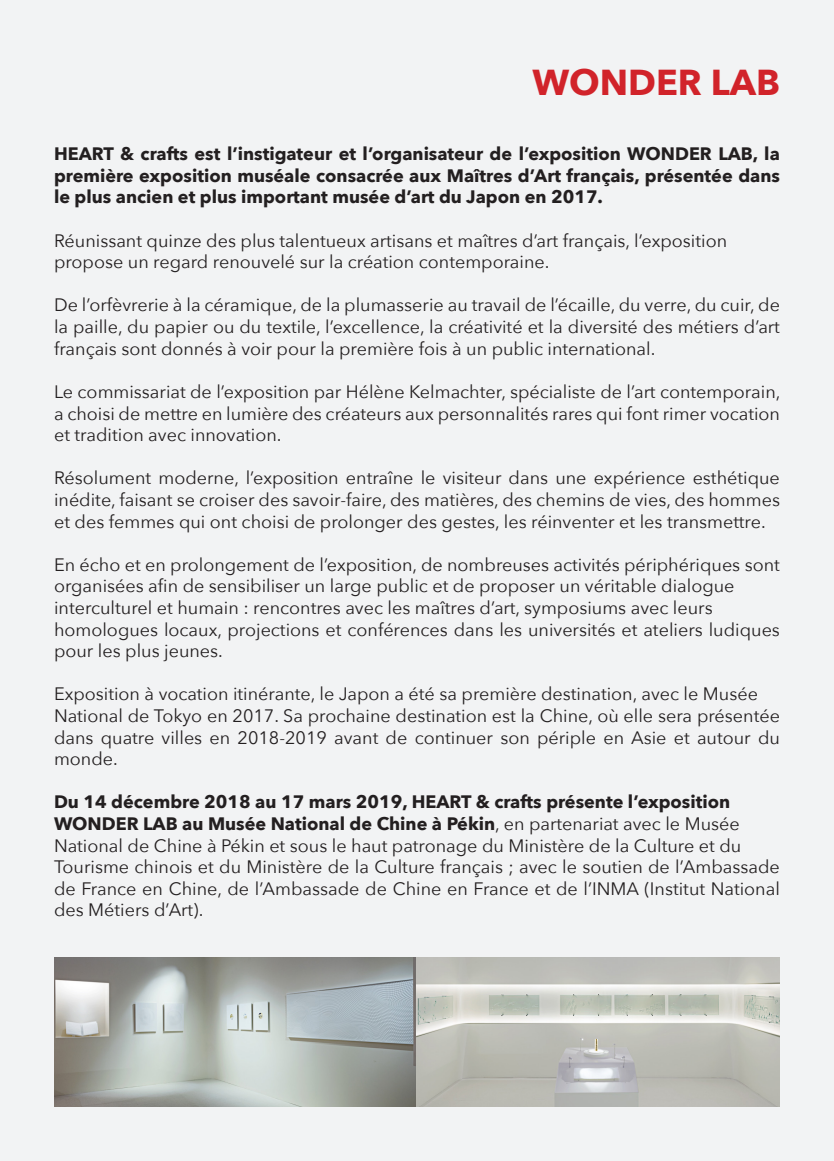
<style>
.page{position:relative;width:834px;height:1161px;background:#fff}
.page>*{position:absolute;margin:0;border:0;box-sizing:border-box;transform-origin:0 0}
.t1{font:700 36px "Avenir Next";color:#d1232a}
.t2{font:18px/21.6px "Avenir Next";color:#231f20;text-align:justify}
.t3{font:700 18px/21.6px "Avenir Next";color:#231f20;text-align:justify}
.s1{font-weight:400}
</style>
<div class="page">
<div style="left:0;top:0;width:833px;height:1161px;background:#f2f3f4"></div>
<img style="left:54px;top:957px;width:725px;height:150px">
<p class="t1" style="left:532px;top:52px;width:249px">WONDER LAB</p>
<p class="t3" style="left:54px;top:143px;width:727px">HEART &amp; crafts est l’instigateur et l’organisateur de l’exposition WONDER LAB, la première exposition muséale consacrée aux Maîtres d’Art français, présentée dans le plus ancien et plus important musée d’art du Japon en 2017.</p>
<p class="t2" style="left:54px;top:229px;width:674px">Réunissant quinze des plus talentueux artisans et maîtres d’art français, l’exposition</p>
<p class="t2" style="left:54px;top:250px;width:497px">propose un regard renouvelé sur la création contemporaine.</p>
<p class="t2" style="left:54px;top:294px;width:727px">De l’orfèvrerie à la céramique, de la plumasserie au travail de l’écaille, du verre, du cuir, de la paille, du papier ou du textile, l’excellence, la créativité et la diversité des métiers d’art français sont donnés à voir pour la première fois à un public international.</p>
<p class="t2" style="left:54px;top:380px;width:727px">Le commissariat de l’exposition par Hélène Kelmachter, spécialiste de l’art contemporain, a choisi de mettre en lumière des créateurs aux personnalités rares qui font rimer vocation et tradition avec innovation.</p>
<p class="t2" style="left:54px;top:466px;width:727px">Résolument moderne, l’exposition entraîne le visiteur dans une expérience esthétique inédite, faisant se croiser des savoir-faire, des matières, des chemins de vies, des hommes et des femmes qui ont choisi de prolonger des gestes, les réinventer et les transmettre.</p>
<p class="t2" style="left:54px;top:553px;width:727px">En écho et en prolongement de l’exposition, de nombreuses activités périphériques sont organisées afin de sensibiliser un large public et de proposer un véritable dialogue</p>
<p class="t2" style="left:54px;top:596px;width:660px">interculturel et humain : rencontres avec les maîtres d’art, symposiums avec leurs</p>
<p class="t2" style="left:54px;top:618px;width:727px">homologues locaux, projections et conférences dans les universités et ateliers ludiques pour les plus jeunes.</p>
<p class="t2" style="left:54px;top:682px;width:705px">Exposition à vocation itinérante, le Japon a été sa première destination, avec le Musée</p>
<p class="t2" style="left:54px;top:704px;width:727px">National de Tokyo en 2017. Sa prochaine destination est la Chine, où elle sera présentée dans quatre villes en 2018-2019 avant de continuer son périple en Asie et autour du monde.</p>
<p class="t3" style="left:54px;top:791px;width:677px">Du 14 décembre 2018 au 17 mars 2019, HEART &amp; crafts présente l’exposition</p>
<p class="t3" style="left:54px;top:812px;width:687px">WONDER LAB au Musée National de Chine à Pékin<span class="s1">, en partenariat avec le Musée</span></p>
<p class="t2" style="left:54px;top:834px;width:688px">National de Chine à Pékin et sous le haut patronage du Ministère de la Culture et du</p>
<p class="t2" style="left:54px;top:855px;width:727px">Tourisme chinois et du Ministère de la Culture français ; avec le soutien de l’Ambassade de France en Chine, de l’Ambassade de Chine en France et de l’INMA (Institut National des Métiers d’Art).</p>
</div>
